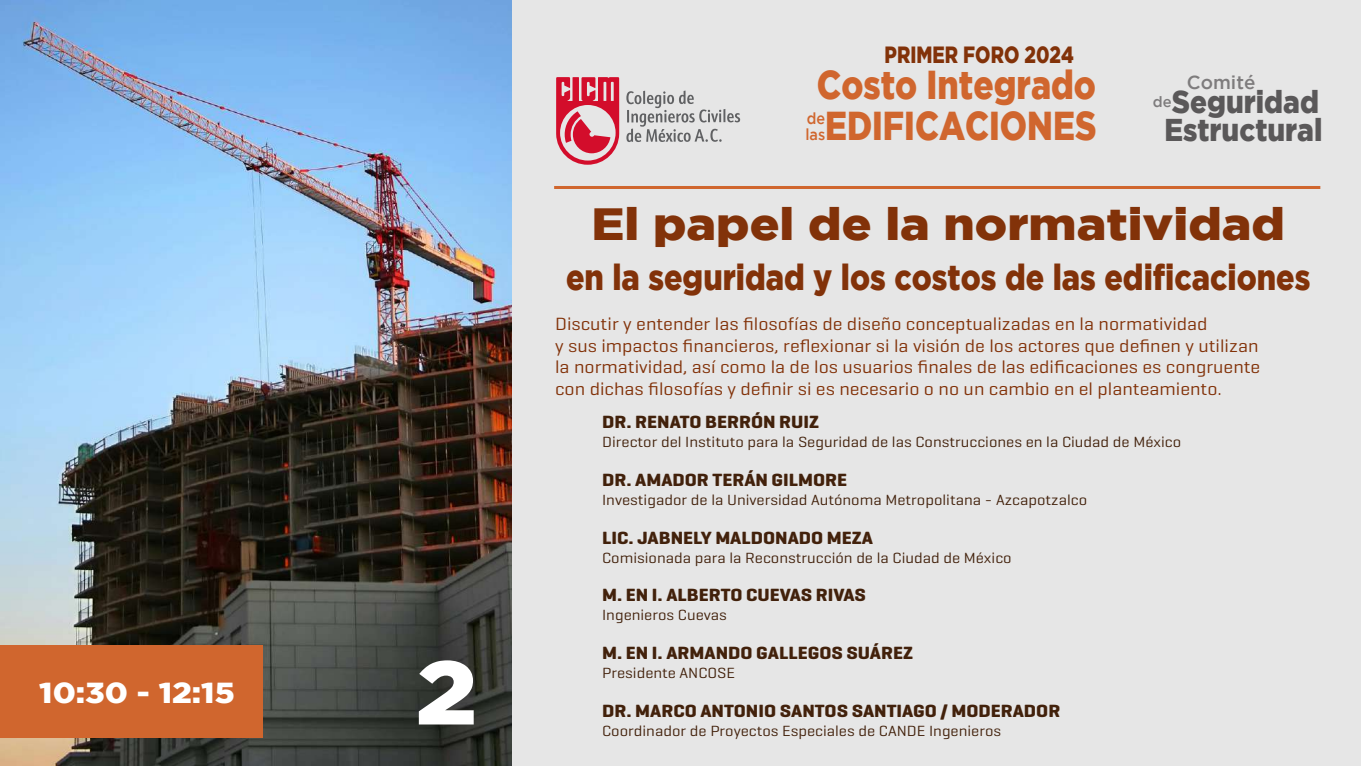
<style>
.page{position:relative;width:1361px;height:766px;background:#fff}
.page>*{position:absolute;margin:0;border:0;box-sizing:border-box;transform-origin:0 0}
.t1{font:900 90px "Gotham";color:#fff;scale:1.1 1}
.t2{font:900 45px "Gotham";color:#823209;scale:1.1 1}
.t3{font:900 40.2px/41.2px "Gotham";color:#d0662e;scale:.84 1}
.t4{font:900 36px "Gotham";color:#823209;scale:.85 1}
.t5{font:900 31.5px/28.3px "Gotham";color:#5a5859;scale:.89 1}
.t6{font:900 28.95px "Gotham";color:#fff;scale:1.1 1}
.t7{font:900 23.4px "Gotham";color:#823209;scale:.79 1}
.t8{font:500 18.75px "Gotham";color:#7e7c7d}
.t9{font:18px/21.6px "Geogrotesque";color:#823209;scale:1.1 1}
.t10{font:700 18px "Geogrotesque";color:#42210b;scale:1.1 1}
.t11{font:500 15.9px/15.9px "Gotham";color:#d0662e;scale:.91 1}
.t12{font:15px "Geogrotesque";color:#42210b;scale:1.1 1}
.t13{font:500 14.85px "Gotham";color:#7e7c7d}
</style>
<div class="page">
<div style="left:0;top:0;width:1361px;height:765px;background:#e6e6e6"></div>
<img style="left:0;top:0;width:511px;height:765px">
<svg style="left:626px;top:90px;width:114px;height:52px"></svg>
<svg style="left:556px;top:77px;width:63px;height:88px"></svg>
<hr style="left:554px;top:186px;width:766px;height:3px;background:#d0662e">
<div style="left:0;top:645px;width:262px;height:92px;background:#d0662e"></div>
<h3 class="t6" style="left:39px;top:676px;width:179px">10:30 - 12:15</h3>
<h1 class="t1" style="left:415px;top:640px;width:58px">2</h1>
<p class="t7" style="left:884px;top:41px;width:241px">PRIMER FORO 2024</p>
<h3 class="t3" style="left:817px;top:63px;width:334px">Costo Integrado<br>EDIFICACIONES</h3>
<p class="t11" style="left:805px;top:110px;width:23px">de las</p>
<p class="t8" style="left:1187px;top:72px;width:70px">Comité</p>
<h3 class="t5" style="left:1164px;top:87px;width:179px">Seguridad<br>Estructural</h3>
<p class="t13" style="left:1152px;top:93px;width:20px">de</p>
<h2 class="t2" style="left:591px;top:198px;width:632px">El papel de la normatividad</h2>
<h3 class="t4" style="left:566px;top:256px;width:877px">en la seguridad y los costos de las edificaciones</h3>
<p class="t9" style="left:555px;top:312px;width:642px">Discutir y entender las filosofías de diseño conceptualizadas en la normatividad<br>y sus impactos financieros, reflexionar si la visión de los actores que definen y utilizan la normatividad, así como la de los usuarios finales de las edificaciones es congruente con dichas filosofías y definir si es necesario o no un cambio en el planteamiento.</p>
<p class="t10" style="left:602px;top:411px;width:198px">DR. RENATO BERRÓN RUIZ</p>
<p class="t12" style="left:602px;top:433px;width:528px">Director del Instituto para la Seguridad de las Construcciones en la Ciudad de México</p>
<p class="t10" style="left:602px;top:468px;width:224px">DR. AMADOR TERÁN GILMORE</p>
<p class="t12" style="left:602px;top:490px;width:442px">Investigador de la Universidad Autónoma Metropolitana - Azcapotzalco</p>
<p class="t10" style="left:602px;top:526px;width:248px">LIC. JABNELY MALDONADO MEZA</p>
<p class="t12" style="left:602px;top:548px;width:374px">Comisionada para la Reconstrucción de la Ciudad de México</p>
<p class="t10" style="left:602px;top:583px;width:241px">M. EN I. ALBERTO CUEVAS RIVAS</p>
<p class="t12" style="left:602px;top:605px;width:115px">Ingenieros Cuevas</p>
<p class="t10" style="left:602px;top:641px;width:284px">M. EN I. ARMANDO GALLEGOS SUÁREZ</p>
<p class="t12" style="left:602px;top:663px;width:122px">Presidente ANCOSE</p>
<p class="t10" style="left:602px;top:699px;width:418px">DR. MARCO ANTONIO SANTOS SANTIAGO / MODERADOR</p>
<p class="t12" style="left:602px;top:721px;width:364px">Coordinador de Proyectos Especiales de CANDE Ingenieros</p>
</div>
